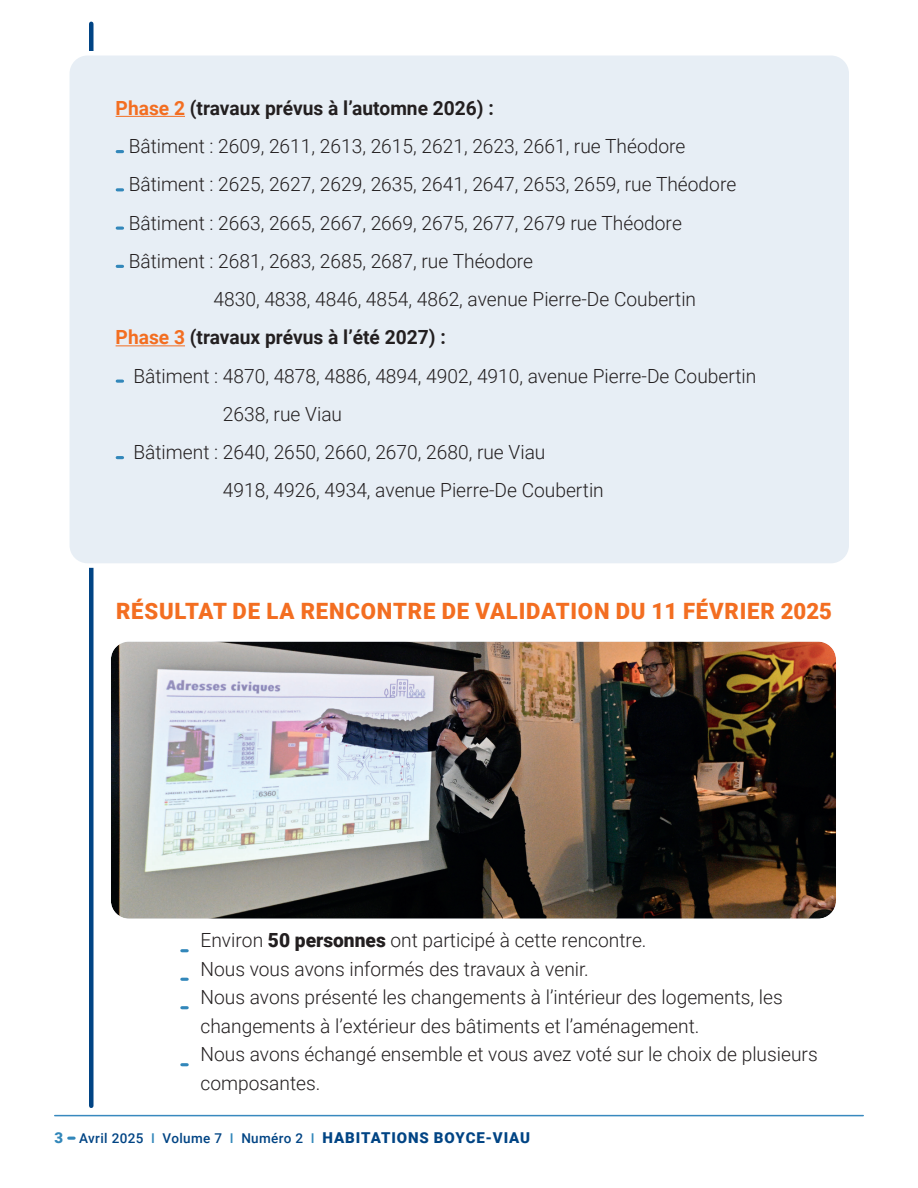
<style>
.page{position:relative;width:918px;height:1188px;background:#fff}
.page>*{position:absolute;margin:0;border:0;box-sizing:border-box;transform-origin:0 0}
.t1{font:900 22.5px "Roboto";letter-spacing:.035em;color:#f36e21}
.t2{font:300 19.5px/28.5px "Roboto";color:#231f20}
.t3{font:700 19.5px "Roboto";color:#231f20}
.t4{font:500 13.5px "Roboto";letter-spacing:.025em;color:#014484}
.s1{color:#f36e21}
.s2{font-weight:900}
.s3{font-weight:900;font-size:15px;color:#3287ba}
.s4{color:#3287ba}
.s5{font-weight:900;font-size:15px}
</style>
<div class="page">
<div style="left:89px;top:24px;width:5px;height:1082px;background:#014484"></div>
<div style="left:67px;top:53px;width:784px;height:513px;background:#e7eef5;border-radius:20px"></div>
<div style="left:65px;top:51px;width:789px;height:517px;border:4px solid #fff;border-radius:20px"></div>
<svg style="left:69px;top:1137px;width:5px;height:3px"></svg>
<hr style="left:55px;top:1115px;width:808px;height:1px;background:#3889be">
<hr style="left:116px;top:116px;width:69px;height:1px;background:#f36e21">
<hr style="left:116px;top:345px;width:69px;height:1px;background:#f36e21">
<svg style="left:117px;top:150px;width:6px;height:3px"></svg>
<svg style="left:117px;top:188px;width:6px;height:3px"></svg>
<svg style="left:117px;top:227px;width:6px;height:3px"></svg>
<svg style="left:117px;top:265px;width:6px;height:3px"></svg>
<svg style="left:117px;top:380px;width:6px;height:3px"></svg>
<svg style="left:117px;top:456px;width:6px;height:3px"></svg>
<img style="left:111px;top:642px;width:725px;height:276px">
<div style="left:106px;top:637px;width:735px;height:286px;border:4px solid #fff;border-radius:20px"></div>
<svg style="left:182px;top:949px;width:5px;height:3px"></svg>
<svg style="left:182px;top:978px;width:5px;height:3px"></svg>
<svg style="left:182px;top:1006px;width:5px;height:3px"></svg>
<svg style="left:182px;top:1063px;width:5px;height:3px"></svg>
<p class="t3" style="left:116px;top:94px;width:380px"><span class="s1">Phase 2</span> (travaux prévus à l’automne 2026) :</p>
<p class="t2" style="left:129px;top:131px;width:558px">Bâtiment : 2609, 2611, 2613, 2615, 2621, 2623, 2661, rue Théodore</p>
<p class="t2" style="left:129px;top:170px;width:609px">Bâtiment : 2625, 2627, 2629, 2635, 2641, 2647, 2653, 2659, rue Théodore</p>
<p class="t2" style="left:129px;top:208px;width:555px">Bâtiment : 2663, 2665, 2667, 2669, 2675, 2677, 2679 rue Théodore</p>
<p class="t2" style="left:129px;top:246px;width:406px">Bâtiment : 2681, 2683, 2685, 2687, rue Théodore</p>
<p class="t2" style="left:214px;top:284px;width:484px">4830, 4838, 4846, 4854, 4862, avenue Pierre-De Coubertin</p>
<p class="t3" style="left:116px;top:324px;width:332px"><span class="s1">Phase 3</span> (travaux prévus à l’été 2027) :</p>
<p class="t2" style="left:133px;top:361px;width:624px">Bâtiment : 4870, 4878, 4886, 4894, 4902, 4910, avenue Pierre-De Coubertin</p>
<p class="t2" style="left:223px;top:399px;width:121px">2638, rue Viau</p>
<p class="t2" style="left:133px;top:437px;width:414px">Bâtiment : 2640, 2650, 2660, 2670, 2680, rue Viau</p>
<p class="t2" style="left:223px;top:476px;width:382px">4918, 4926, 4934, avenue Pierre-De Coubertin</p>
<p class="t1" style="left:116px;top:595px;width:717px">RÉSULTAT DE LA RENCONTRE DE VALIDATION DU 11 FÉVRIER 2025</p>
<p class="t2" style="left:201px;top:925px;width:619px">Environ <span class="s2">50 personnes</span> ont participé à cette rencontre.<br>Nous vous avons informés des travaux à venir.<br>Nous avons présenté les changements à l’intérieur des logements, les changements à l’extérieur des bâtiments et l’aménagement.<br>Nous avons échangé ensemble et vous avez voté sur le choix de plusieurs composantes.</p>
<p class="t4" style="left:54px;top:1129px;width:477px"><span class="s3">3</span> Avril 2025 <span class="s4">I</span> Volume 7 <span class="s4">I</span> Numéro 2 <span class="s4">I</span> <span class="s5">HABITATIONS BOYCE-VIAU</span></p>
</div>
